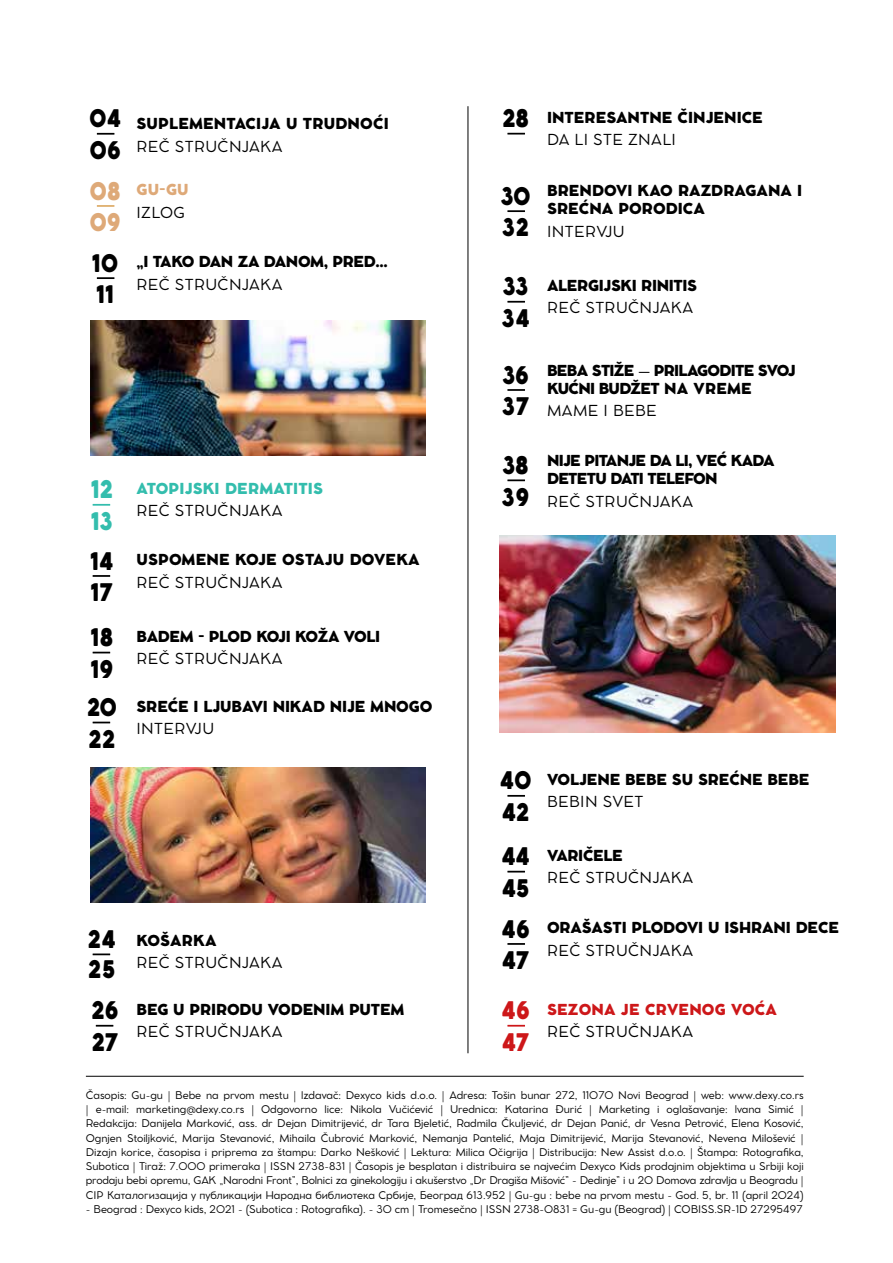
<style>
.page{position:relative;width:893px;height:1263px;background:#fff}
.page>*{position:absolute;margin:0;border:0;box-sizing:border-box;transform-origin:0 0}
.t1{font:800 24px/31.7px "Cocomat Pro";letter-spacing:.03em;color:#000;scale:.85 1}
.t2{font:800 24px/31.7px "Cocomat Pro";color:#dea978;scale:.85 1}
.t3{font:800 24px/31.7px "Cocomat Pro";color:#33bdad;scale:.85 1}
.t4{font:800 24px/31.7px "Cocomat Pro";color:#cd1719;scale:.85 1}
.t5{font:900 15px/18px "Cocomat Pro";letter-spacing:-.01em;color:#000}
.t6{font:15px "Cocomat Pro";letter-spacing:.025em;color:#000}
.t7{font:900 15px/18px "Cocomat Pro";letter-spacing:-.05em;color:#000}
.t8{font:900 15px "Cocomat Pro";letter-spacing:.01em;color:#000}
.t9{font:900 15px "Cocomat Pro";letter-spacing:.01em;color:#33bdad}
.t10{font:900 15px "Cocomat Pro";letter-spacing:.01em;color:#cd1719}
.t11{font:900 15px "Cocomat Pro";color:#dea978}
.t12{font:10.5px/14.2px "Cocomat Pro";letter-spacing:-.005em;color:#000;text-align:justify}
.s1{font-weight:800;font-size:24px}
.s2{font-weight:400}
</style>
<div class="page">
<svg style="left:97px;top:133px;width:17px;height:2px"></svg>
<svg style="left:97px;top:205px;width:17px;height:2px"></svg>
<svg style="left:97px;top:277px;width:17px;height:2px"></svg>
<svg style="left:507px;top:210px;width:18px;height:2px"></svg>
<svg style="left:507px;top:133px;width:18px;height:2px"></svg>
<svg style="left:507px;top:795px;width:18px;height:2px"></svg>
<svg style="left:507px;top:943px;width:18px;height:2px"></svg>
<svg style="left:507px;top:871px;width:18px;height:1px"></svg>
<svg style="left:507px;top:301px;width:18px;height:2px"></svg>
<svg style="left:507px;top:389px;width:18px;height:2px"></svg>
<svg style="left:507px;top:479px;width:18px;height:2px"></svg>
<svg style="left:93px;top:575px;width:17px;height:2px"></svg>
<svg style="left:93px;top:504px;width:17px;height:2px"></svg>
<svg style="left:96px;top:1025px;width:17px;height:1px"></svg>
<svg style="left:93px;top:722px;width:17px;height:1px"></svg>
<svg style="left:93px;top:953px;width:17px;height:2px"></svg>
<img style="left:90px;top:320px;width:336px;height:135px">
<img style="left:90px;top:767px;width:336px;height:135px">
<img style="left:500px;top:536px;width:335px;height:196px">
<hr style="left:468px;top:106px;width:1px;height:947px;background:#000">
<hr style="left:86px;top:1076px;width:718px;height:1px;background:#000">
<svg style="left:93px;top:652px;width:17px;height:1px"></svg>
<svg style="left:507px;top:1025px;width:18px;height:1px"></svg>
<h1 class="t1" style="left:89px;top:102px;width:39px">04<br>06</h1>
<h2 class="t8" style="left:136px;top:111px;width:254px">SUPLEMENTACIJA U TRUDNOĆI</h2>
<h2 class="t6" style="left:136px;top:134px;width:148px">REČ STRUČNJAKA</h2>
<h1 class="t2" style="left:90px;top:174px;width:38px">08<br>09</h1>
<h2 class="t11" style="left:136px;top:177px;width:54px">GU-GU</h2>
<h2 class="t6" style="left:136px;top:200px;width:50px">IZLOG</h2>
<h1 class="t1" style="left:92px;top:246px;width:32px">10<br>11</h1>
<h2 class="t5" style="left:136px;top:252px;width:253px">„I TAKO DAN ZA DANOM, PRED...</h2>
<h2 class="t6" style="left:136px;top:272px;width:148px">REČ STRUČNJAKA</h2>
<h1 class="t3" style="left:91px;top:473px;width:27px">12<br>13</h1>
<h2 class="t9" style="left:136px;top:476px;width:188px">ATOPIJSKI DERMATITIS</h2>
<h2 class="t6" style="left:136px;top:499px;width:148px">REČ STRUČNJAKA</h2>
<h1 class="t1" style="left:91px;top:544px;width:28px">14<br>17</h1>
<h2 class="t8" style="left:136px;top:547px;width:285px">USPOMENE KOJE OSTAJU DOVEKA</h2>
<h2 class="t6" style="left:136px;top:570px;width:148px">REČ STRUČNJAKA</h2>
<h1 class="t1" style="left:91px;top:621px;width:28px">18<br>19</h1>
<h2 class="t5" style="left:136px;top:627px;width:245px">BADEM - PLOD KOJI KOŽA VOLI</h2>
<h2 class="t6" style="left:136px;top:647px;width:148px">REČ STRUČNJAKA</h2>
<h1 class="t1" style="left:87px;top:690px;width:36px">20<br>22</h1>
<h2 class="t5" style="left:136px;top:696px;width:297px">SREĆE I LJUBAVI NIKAD NIJE MNOGO</h2>
<h2 class="t6" style="left:136px;top:717px;width:79px">INTERVJU</h2>
<h1 class="t1" style="left:88px;top:923px;width:34px;line-height:30px">24<br>25</h1>
<h2 class="t8" style="left:136px;top:927px;width:82px">KOŠARKA</h2>
<h2 class="t6" style="left:136px;top:950px;width:148px">REČ STRUČNJAKA</h2>
<h1 class="t1" style="left:92px;top:994px;width:33px">26<br>27</h1>
<h2 class="t5" style="left:136px;top:1000px;width:270px">BEG U PRIRODU VODENIM PUTEM</h2>
<h2 class="t6" style="left:136px;top:1020px;width:148px">REČ STRUČNJAKA</h2>
<h2 class="t5" style="left:547px;top:105px;width:217px;line-height:22.5px;text-indent:-44px"><span class="s1">28</span> INTERESANTNE ČINJENICE<br><span class="s2">DA LI STE ZNALI</span></h2>
<h1 class="t1" style="left:501px;top:179px;width:36px">30<br>32</h1>
<h2 class="t5" style="left:547px;top:181px;width:257px">BRENDOVI KAO RAZDRAGANA I<br>SREĆNA PORODICA</h2>
<h2 class="t6" style="left:547px;top:219px;width:79px">INTERVJU</h2>
<h1 class="t1" style="left:502px;top:270px;width:34px">33<br>34</h1>
<h2 class="t5" style="left:547px;top:276px;width:152px">ALERGIJSKI RINITIS</h2>
<h2 class="t6" style="left:547px;top:296px;width:148px">REČ STRUČNJAKA</h2>
<h1 class="t1" style="left:502px;top:358px;width:33px">36<br>37</h1>
<h2 class="t7" style="left:547px;top:361px;width:250px">BEBA STIŽE – PRILAGODITE SVOJ<br>KUĆNI BUDŽET NA VREME</h2>
<h2 class="t6" style="left:547px;top:399px;width:111px">MAME I BEBE</h2>
<h1 class="t1" style="left:502px;top:448px;width:34px">38<br>39</h1>
<h2 class="t7" style="left:547px;top:451px;width:229px">NIJE PITANJE DA LI, VEĆ KADA<br>DETETU DATI TELEFON</h2>
<h2 class="t6" style="left:547px;top:489px;width:148px">REČ STRUČNJAKA</h2>
<h1 class="t1" style="left:500px;top:764px;width:38px">40<br>42</h1>
<h2 class="t5" style="left:547px;top:770px;width:264px">VOLJENE BEBE SU SREĆNE BEBE</h2>
<h2 class="t6" style="left:547px;top:790px;width:98px">BEBIN SVET</h2>
<h1 class="t1" style="left:502px;top:840px;width:35px">44<br>45</h1>
<h2 class="t5" style="left:547px;top:846px;width:77px">VARIČELE</h2>
<h2 class="t6" style="left:547px;top:866px;width:148px">REČ STRUČNJAKA</h2>
<h1 class="t1" style="left:502px;top:912px;width:34px">46<br>47</h1>
<h2 class="t5" style="left:547px;top:918px;width:294px">ORAŠASTI PLODOVI U ISHRANI DECE</h2>
<h2 class="t6" style="left:547px;top:938px;width:148px">REČ STRUČNJAKA</h2>
<h1 class="t4" style="left:502px;top:994px;width:34px">46<br>47</h1>
<h2 class="t10" style="left:547px;top:997px;width:231px">SEZONA JE CRVENOG VOĆA</h2>
<h2 class="t6" style="left:547px;top:1020px;width:148px">REČ STRUČNJAKA</h2>
<p class="t12" style="left:86px;top:1087px;width:719px">Časopis: Gu-gu | Bebe na prvom mestu | lzdavač: Dexyco kids d.o.o. | Adresa: Tošin bunar 272, 11070 Novi Beograd | web: www.dexy.co.rs | e-mail: marketing@dexy.co.rs | Odgovorno lice: Nikola Vučićević | Urednica: Katarina Đurić | Marketing i oglašavanje: lvana Simić | Redakcija: Danijela Marković, ass. dr Dejan Dimitrijević, dr Tara Bjeletić, Radmila Čkuljević, dr Dejan Panić, dr Vesna Petrović, Elena Kosović, Ognjen Stoiljković, Marija Stevanović, Mihaila Čubrović Marković, Nemanja Pantelić, Maja Dimitrijević, Marija Stevanović, Nevena Milošević | Dizajn korice, časopisa i priprema za štampu: Darko Nešković | Lektura: Milica Očigrija | Distribucija: New Assist d.o.o. | Štampa: Rotografika, Subotica | Tiraž: 7.000 primeraka | ISSN 2738-831 | Časopis је besplatan i distribuira se najvećim Dexyco Kids prodajnim objektima u Srbiji koji prodaju bebi opremu, GAK „Narodni Front”, Bolnici za ginekologiju i akušerstvo „Dr Dragiša Mišović” - Dedinje” i u 20 Domova zdravlja u Beogradu | СIР Каталогизација у публикацији Народна библиотека Србије, Београд 613.952 | Gu-gu : bebe na prvom mestu - God. 5, br. 11 (april 2024)</p>
<p class="t12" style="left:86px;top:1201px;width:718px">- Beograd : Dexyco kids, 2021 - (Subotica : Rotografika). - 30 сm | Tromesečno | ISSN 2738-0831 = Gu-gu (Beograd) | COBISS.SR-1D 27295497</p>
</div>
